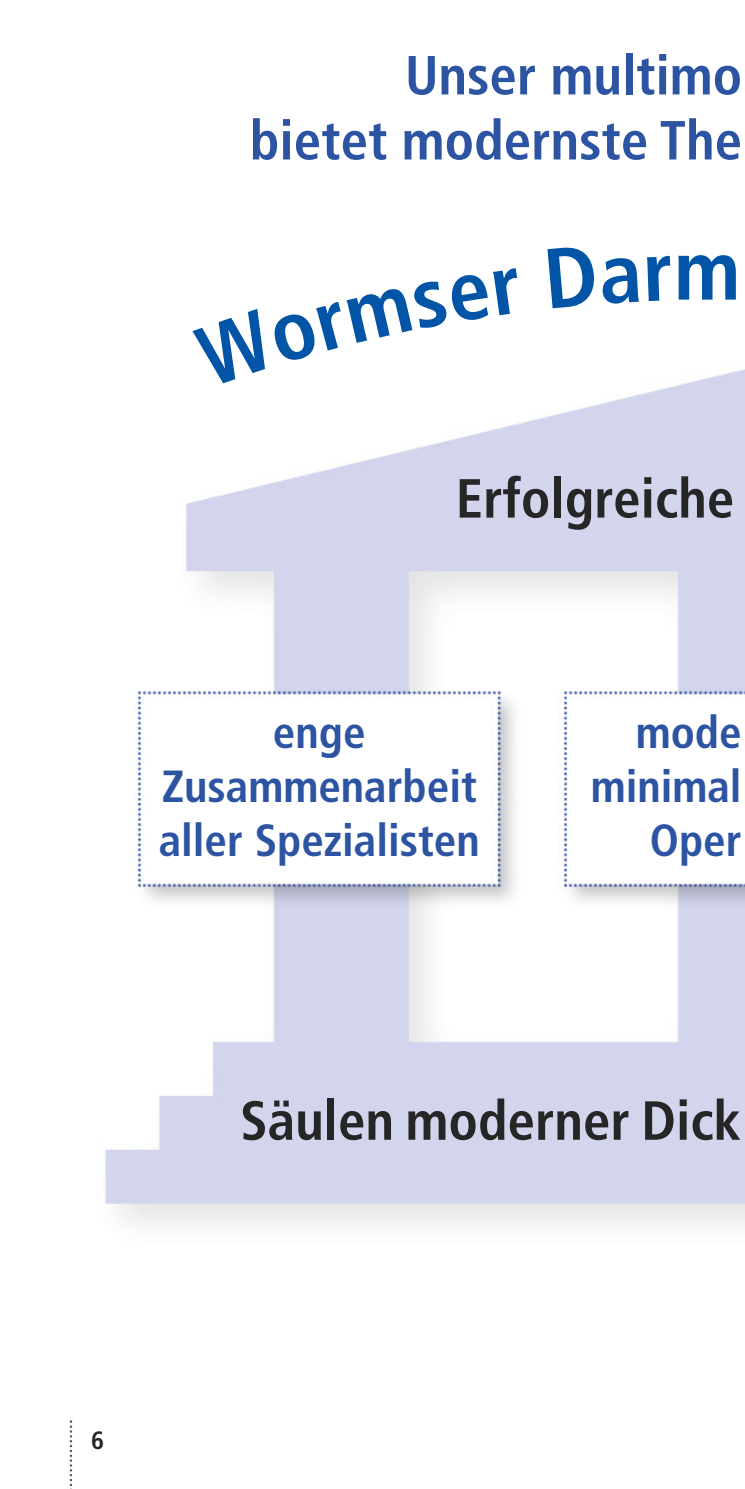
<style>
.page{position:relative;width:745px;height:1489px;background:#fff}
.page>*{position:absolute;margin:0;border:0;box-sizing:border-box;transform-origin:0 0}
.t1{font:700 condensed 55px "Frutiger";color:#272627}
.t2{font:700 condensed 55px/65px "Frutiger";color:#2c54a2;text-align:right}
.t3{font:700 condensed 45px/54px "Frutiger";color:#2c54a2;text-align:center}
.t4{font:700 condensed 25px "Frutiger";color:#272627}
</style>
<div class="page">
<img style="left:105px;top:369px;width:639px;height:857px">
<svg style="left:70px;top:1420px;width:2px;height:66px"></svg>
<svg style="left:192px;top:309px;width:73px;height:74px"></svg>
<svg style="left:274px;top:302px;width:66px;height:58px"></svg>
<svg style="left:346px;top:268px;width:170px;height:75px"></svg>
<svg style="left:547px;top:247px;width:47px;height:61px"></svg>
<svg style="left:602px;top:258px;width:36px;height:46px"></svg>
<svg style="left:646px;top:256px;width:23px;height:45px"></svg>
<svg style="left:678px;top:255px;width:57px;height:44px"></svg>
<p class="t2" style="left:249px;top:47px;width:493px">Unser multimo<br>bietet modernste The</p>
<p class="t1" style="left:455px;top:476px;width:280px">Erfolgreiche</p>
<p class="t3" style="left:159px;top:708px;width:322px">enge<br>Zusammenarbeit aller Spezialisten</p>
<p class="t3" style="left:590px;top:708px;width:152px;text-align:right">mode minimal<br>Oper</p>
<p class="t1" style="left:240px;top:1098px;width:502px">Säulen moderner Dick</p>
<p class="t4" style="left:91px;top:1430px;width:15px">6</p>
</div>
